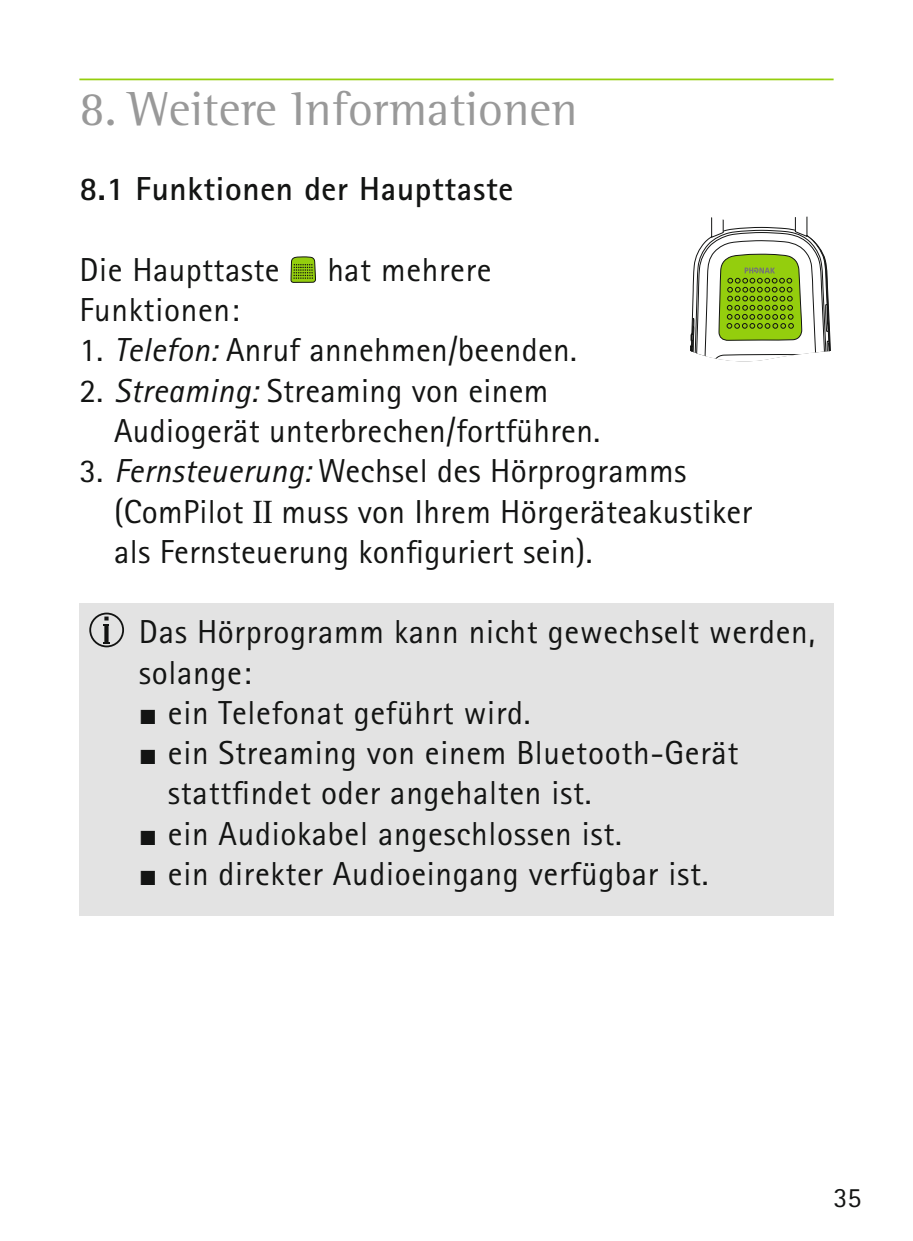
<style>
.page{position:relative;width:913px;height:1241px;background:#fff}
.page>*{position:absolute;margin:0;border:0;box-sizing:border-box;transform-origin:0 0}
.t1{font:49px "Rotis Semi Serif Pro";color:#999}
.t2{font:33.25px/40.2px "Rotis Sans Serif Pro";letter-spacing:.02em;color:#131413}
.t3{font:700 33.25px "Rotis Sans Serif Pro";letter-spacing:.02em;color:#131413}
.t4{font:28px "Rotis Sans Serif Pro";color:#131413}
.s1{font-style:italic}
.s2{font-family:"Rotis Serif"}
.s3{font-family:"European Pi Three"}
</style>
<div class="page">
<div style="left:79px;top:603px;width:754px;height:312px;background:#e3e3e3"></div>
<svg style="left:690px;top:216px;width:141px;height:146px"></svg>
<hr style="left:79px;top:78px;width:754px;height:2px;background:#94ce0d">
<svg style="left:290px;top:256px;width:26px;height:27px"></svg>
<svg style="left:89px;top:612px;width:35px;height:35px"></svg>
<h1 class="t1" style="left:79px;top:78px;width:500px">8. Weitere Informationen</h1>
<p class="t3" style="left:79px;top:168px;width:435px">8.1 Funktionen der Haupttaste</p>
<p class="t2" style="left:79px;top:250px;width:202px">Die Haupttaste</p>
<p class="t2" style="left:327px;top:250px;width:166px">hat mehrere</p>
<p class="t2" style="left:79px;top:290px;width:161px">Funktionen:</p>
<p class="t2" style="left:79px;top:330px;width:499px">1. <span class="s1">Telefon:</span> Anruf annehmen/beenden.</p>
<p class="t2" style="left:114px;top:370px;width:487px;text-indent:-35px">2. <span class="s1">Streaming:</span> Streaming von einem<br>Audiogerät unterbrechen/fortführen.</p>
<p class="t2" style="left:114px;top:451px;width:639px;text-indent:-35px">3. <span class="s1">Fernsteuerung:</span> Wechsel des Hörprogramms (ComPilot <span class="s2">II</span> muss von Ihrem Hörgeräteakustiker als Fernsteuerung konfiguriert sein).</p>
<p class="t2" style="left:139px;top:612px;width:678px">Das Hörprogramm kann nicht gewechselt werden,</p>
<p class="t2" style="left:139px;top:652px;width:114px">solange:</p>
<p class="t2" style="left:139px;top:692px;width:393px"><span class="s3">J</span> ein Telefonat geführt wird.</p>
<p class="t2" style="left:139px;top:733px;width:601px"><span class="s3">J</span> ein Streaming von einem Bluetooth-Gerät</p>
<p class="t2" style="left:168px;top:773px;width:425px">stattfindet oder angehalten ist.</p>
<p class="t2" style="left:139px;top:813px;width:484px"><span class="s3">J</span> ein Audiokabel angeschlossen ist.</p>
<p class="t2" style="left:139px;top:853px;width:571px"><span class="s3">J</span> ein direkter Audioeingang verfügbar ist.</p>
<p class="t4" style="left:833px;top:1180px;width:29px">35</p>
</div>
